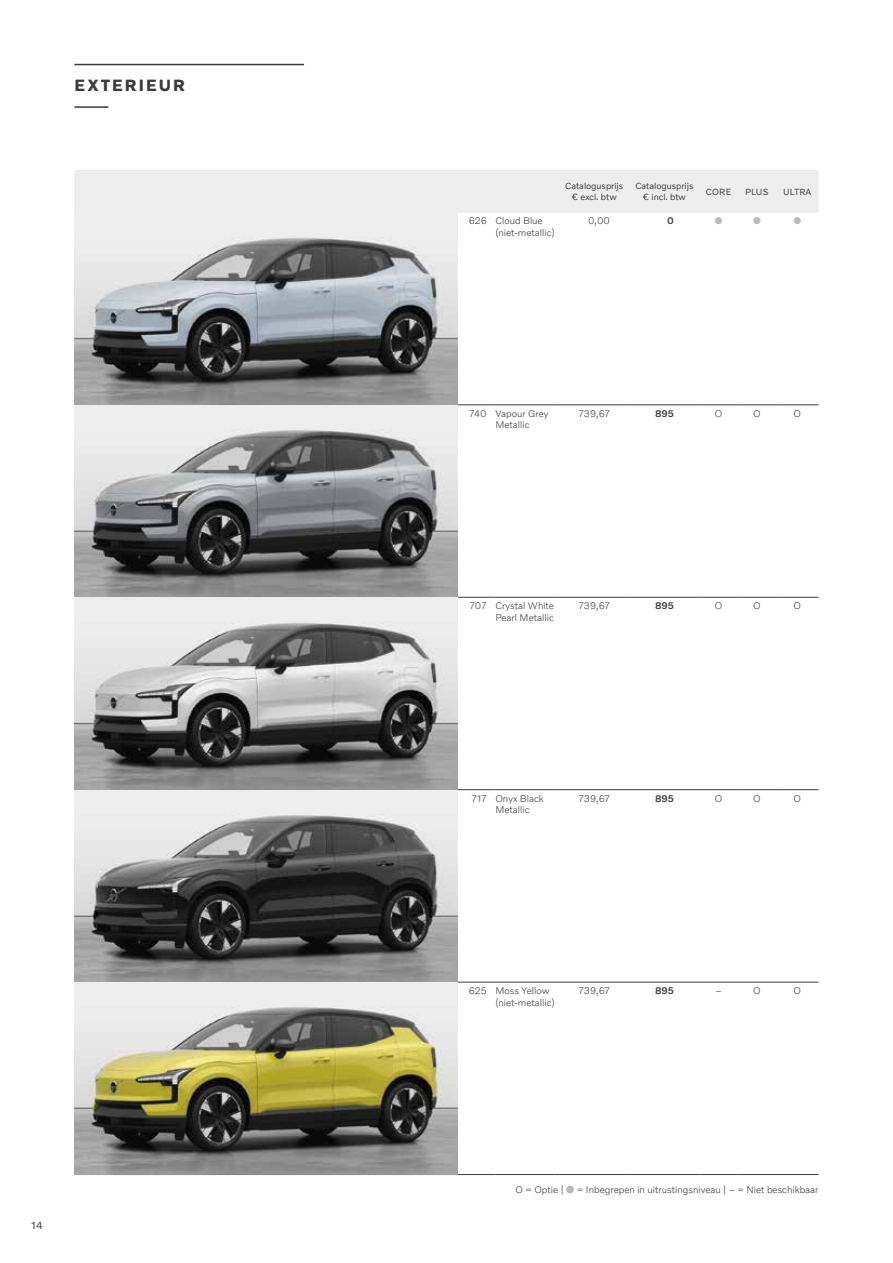
<style>
.page{position:relative;width:893px;height:1263px;background:#fff}
.page>*{position:absolute;margin:0;border:0;box-sizing:border-box;transform-origin:0 0}
.t1{font:700 16.5px "Volvo Novum";letter-spacing:.125em;color:#3c3c3b}
.t2{font:10.5px "Volvo Novum";color:#3c3c3b}
.t3{font:300 9.75px/11.7px "Volvo Novum";color:#3c3c3b}
.t4{font:500 9.75px "Volvo Novum";color:#3c3c3b}
.t5{font:9.75px "Zapf Dingbats ITC";color:#bababa}
.t6{font:9px/10.8px "Volvo Novum";color:#3c3c3b;text-align:center}
.s1{font-family:"European Pi One";font-weight:400;color:#bababa}
</style>
<div class="page">
<hr style="left:74px;top:64px;width:230px;height:1px;background:#3c3c3b">
<hr style="left:74px;top:106px;width:34px;height:2px;background:#3c3c3b">
<div style="left:74px;top:170px;width:745px;height:43px;background:#ededed"></div>
<hr style="left:457px;top:405px;width:38px;height:1px;background:#3c3c3b">
<hr style="left:495px;top:405px;width:64px;height:1px;background:#3c3c3b">
<hr style="left:559px;top:405px;width:70px;height:1px;background:#3c3c3b">
<hr style="left:629px;top:405px;width:70px;height:1px;background:#3c3c3b">
<hr style="left:699px;top:405px;width:39px;height:1px;background:#3c3c3b">
<hr style="left:738px;top:405px;width:38px;height:1px;background:#3c3c3b">
<hr style="left:776px;top:405px;width:43px;height:1px;background:#3c3c3b">
<hr style="left:457px;top:597px;width:38px;height:1px;background:#3c3c3b">
<hr style="left:495px;top:597px;width:64px;height:1px;background:#3c3c3b">
<hr style="left:559px;top:597px;width:70px;height:1px;background:#3c3c3b">
<hr style="left:629px;top:597px;width:70px;height:1px;background:#3c3c3b">
<hr style="left:699px;top:597px;width:39px;height:1px;background:#3c3c3b">
<hr style="left:738px;top:597px;width:38px;height:1px;background:#3c3c3b">
<hr style="left:776px;top:597px;width:43px;height:1px;background:#3c3c3b">
<hr style="left:457px;top:789px;width:38px;height:1px;background:#3c3c3b">
<hr style="left:495px;top:789px;width:64px;height:1px;background:#3c3c3b">
<hr style="left:559px;top:789px;width:70px;height:1px;background:#3c3c3b">
<hr style="left:629px;top:789px;width:70px;height:1px;background:#3c3c3b">
<hr style="left:699px;top:789px;width:39px;height:1px;background:#3c3c3b">
<hr style="left:738px;top:789px;width:38px;height:1px;background:#3c3c3b">
<hr style="left:776px;top:789px;width:43px;height:1px;background:#3c3c3b">
<hr style="left:74px;top:982px;width:383px;height:1px;background:#3c3c3b">
<hr style="left:457px;top:982px;width:38px;height:1px;background:#3c3c3b">
<hr style="left:495px;top:982px;width:64px;height:1px;background:#3c3c3b">
<hr style="left:559px;top:982px;width:70px;height:1px;background:#3c3c3b">
<hr style="left:629px;top:982px;width:70px;height:1px;background:#3c3c3b">
<hr style="left:699px;top:982px;width:39px;height:1px;background:#3c3c3b">
<hr style="left:738px;top:982px;width:38px;height:1px;background:#3c3c3b">
<hr style="left:776px;top:982px;width:43px;height:1px;background:#3c3c3b">
<hr style="left:74px;top:1174px;width:383px;height:1px;background:#3c3c3b">
<hr style="left:457px;top:1174px;width:38px;height:1px;background:#3c3c3b">
<hr style="left:495px;top:1174px;width:64px;height:1px;background:#3c3c3b">
<hr style="left:559px;top:1174px;width:70px;height:1px;background:#3c3c3b">
<hr style="left:629px;top:1174px;width:70px;height:1px;background:#3c3c3b">
<hr style="left:699px;top:1174px;width:39px;height:1px;background:#3c3c3b">
<hr style="left:738px;top:1174px;width:38px;height:1px;background:#3c3c3b">
<hr style="left:776px;top:1174px;width:43px;height:1px;background:#3c3c3b">
<img style="left:74px;top:213px;width:383px;height:768px">
<img style="left:74px;top:983px;width:383px;height:191px">
<h1 class="t1" style="left:75px;top:75px;width:112px">EXTERIEUR</h1>
<p class="t2" style="left:31px;top:1218px;width:13px">14</p>
<p class="t6" style="left:565px;top:181px;width:60px">Catalogusprijs € excl. btw</p>
<p class="t6" style="left:635px;top:181px;width:60px">Catalogusprijs € incl. btw</p>
<p class="t6" style="left:706px;top:186px;width:27px">CORE</p>
<p class="t6" style="left:745px;top:186px;width:25px">PLUS</p>
<p class="t6" style="left:783px;top:186px;width:30px">ULTRA</p>
<p class="t3" style="left:495px;top:215px;width:61px;text-indent:-27px">626 Cloud Blue (niet-metallic)</p>
<p class="t3" style="left:588px;top:215px;width:24px">0,00</p>
<p class="t4" style="left:667px;top:215px;width:8px">0</p>
<p class="t5" style="left:715px;top:216px;width:9px">●</p>
<p class="t5" style="left:753px;top:216px;width:9px">●</p>
<p class="t5" style="left:793px;top:216px;width:9px">●</p>
<p class="t3" style="left:495px;top:407px;width:55px;text-indent:-26px">740 Vapour Grey<br>Metallic</p>
<p class="t3" style="left:578px;top:407px;width:33px">739,67</p>
<p class="t4" style="left:655px;top:407px;width:20px">895</p>
<p class="t3" style="left:715px;top:407px;width:9px">O</p>
<p class="t3" style="left:753px;top:407px;width:9px">O</p>
<p class="t3" style="left:793px;top:407px;width:9px">O</p>
<p class="t3" style="left:470px;top:599px;width:86px;text-align:right">707 Crystal White<br>Pearl Metallic</p>
<p class="t3" style="left:578px;top:599px;width:33px">739,67</p>
<p class="t4" style="left:655px;top:599px;width:20px">895</p>
<p class="t3" style="left:715px;top:599px;width:9px">O</p>
<p class="t3" style="left:753px;top:599px;width:9px">O</p>
<p class="t3" style="left:793px;top:599px;width:9px">O</p>
<p class="t3" style="left:495px;top:792px;width:50px;text-indent:-24px">717 Onyx Black<br>Metallic</p>
<p class="t3" style="left:578px;top:792px;width:33px">739,67</p>
<p class="t4" style="left:655px;top:792px;width:20px">895</p>
<p class="t3" style="left:715px;top:792px;width:9px">O</p>
<p class="t3" style="left:753px;top:792px;width:9px">O</p>
<p class="t3" style="left:793px;top:792px;width:9px">O</p>
<p class="t3" style="left:495px;top:984px;width:61px;text-indent:-27px">625 Moss Yellow (niet-metallic)</p>
<p class="t3" style="left:578px;top:984px;width:33px">739,67</p>
<p class="t4" style="left:655px;top:984px;width:20px">895</p>
<p class="t3" style="left:715px;top:984px;width:8px">–</p>
<p class="t3" style="left:753px;top:984px;width:9px">O</p>
<p class="t3" style="left:793px;top:984px;width:9px">O</p>
<p class="t3" style="left:515px;top:1183px;width:305px">O = Optie | <span class="s1">V</span> = Inbegrepen in uitrustingsniveau | – = Niet beschikbaar</p>
</div>
